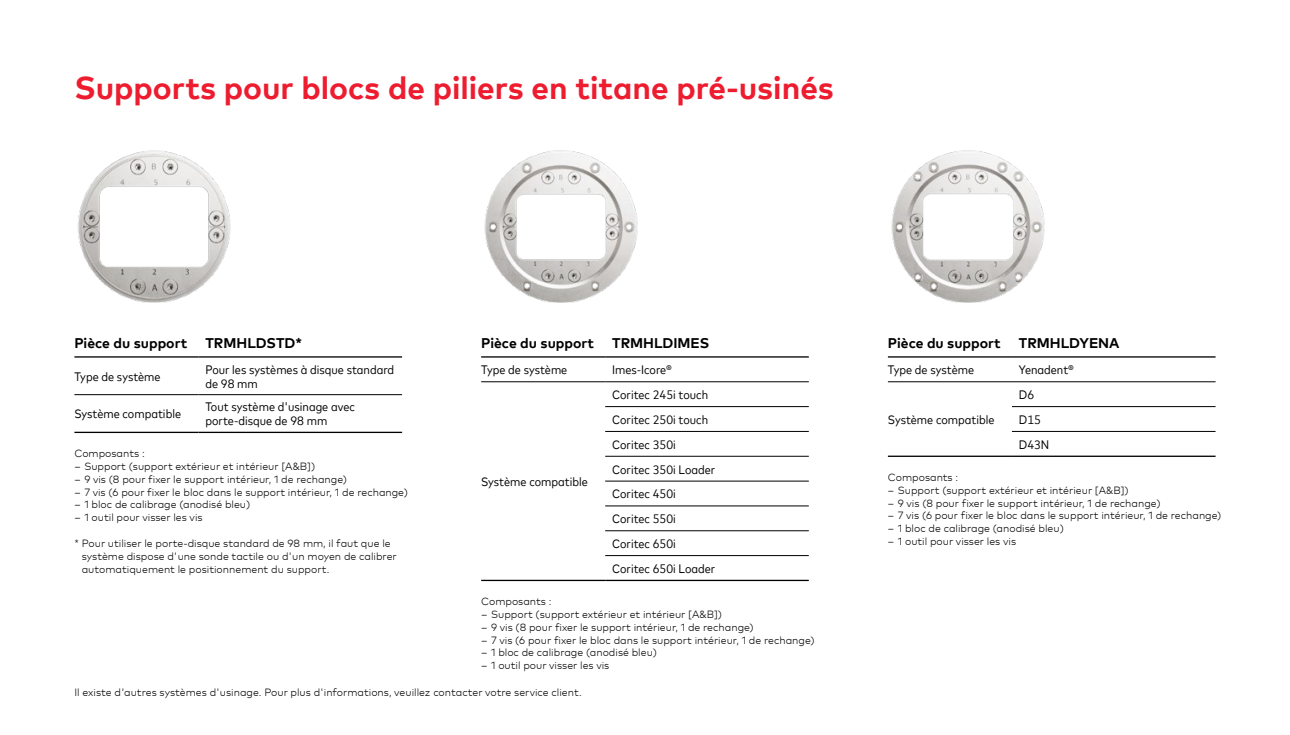
<style>
.page{position:relative;width:1290px;height:735px;background:#fff}
.page>*{position:absolute;margin:0;border:0;box-sizing:border-box;transform-origin:0 0}
.t1{font:700 31.5px "Mark Pro";color:#ed1c2f}
.t2{font:700 14px "Mark Pro";color:#000}
.t3{font:condensed 12.25px/24.8px "Mark Pro";color:#000}
.t4{font:300 10.5px/12.8px "Mark Pro";color:#000}
</style>
<div class="page">
<hr style="left:74px;top:394px;width:124px;height:1px;background:#000">
<hr style="left:198px;top:394px;width:204px;height:1px;background:#000">
<hr style="left:74px;top:356px;width:124px;height:1px;background:#000">
<hr style="left:198px;top:356px;width:204px;height:1px;background:#000">
<hr style="left:74px;top:431px;width:124px;height:2px;background:#000">
<hr style="left:198px;top:431px;width:204px;height:2px;background:#000">
<hr style="left:481px;top:381px;width:124px;height:1px;background:#000">
<hr style="left:605px;top:381px;width:204px;height:1px;background:#000">
<hr style="left:605px;top:406px;width:204px;height:1px;background:#000">
<hr style="left:605px;top:431px;width:204px;height:1px;background:#000">
<hr style="left:605px;top:455px;width:204px;height:1px;background:#000">
<hr style="left:605px;top:480px;width:204px;height:1px;background:#000">
<hr style="left:605px;top:505px;width:204px;height:1px;background:#000">
<hr style="left:605px;top:530px;width:204px;height:1px;background:#000">
<hr style="left:605px;top:555px;width:204px;height:1px;background:#000">
<hr style="left:481px;top:579px;width:124px;height:1px;background:#000">
<hr style="left:481px;top:356px;width:124px;height:1px;background:#000">
<hr style="left:605px;top:356px;width:204px;height:1px;background:#000">
<hr style="left:605px;top:579px;width:204px;height:1px;background:#000">
<hr style="left:888px;top:381px;width:124px;height:1px;background:#000">
<hr style="left:1012px;top:381px;width:203px;height:1px;background:#000">
<hr style="left:1012px;top:406px;width:203px;height:1px;background:#000">
<hr style="left:1012px;top:431px;width:203px;height:1px;background:#000">
<hr style="left:888px;top:455px;width:124px;height:1px;background:#000">
<hr style="left:888px;top:356px;width:124px;height:1px;background:#000">
<hr style="left:1012px;top:356px;width:203px;height:1px;background:#000">
<hr style="left:1012px;top:455px;width:203px;height:1px;background:#000">
<img style="left:484px;top:150px;width:154px;height:153px">
<img style="left:77px;top:150px;width:154px;height:153px">
<img style="left:891px;top:150px;width:154px;height:153px">
<h1 class="t1" style="left:74px;top:64px;width:761px">Supports pour blocs de piliers en titane pré-usinés</h1>
<h2 class="t2" style="left:74px;top:332px;width:114px">Pièce du support</h2>
<h2 class="t2" style="left:205px;top:332px;width:98px">TRMHLDSTD*</h2>
<p class="t3" style="left:74px;top:363px;width:88px">Type de système</p>
<p class="t3" style="left:205px;top:361px;width:190px;line-height:14px">Pour les systèmes à disque standard de 98 mm</p>
<p class="t3" style="left:74px;top:400px;width:108px">Système compatible</p>
<p class="t3" style="left:205px;top:399px;width:151px;line-height:14px">Tout système d'usinage avec porte-disque de 98 mm</p>
<p class="t4" style="left:74px;top:446px;width:72px">Composants :</p>
<p class="t4" style="left:74px;top:458px;width:242px">– Support (support extérieur et intérieur [A&amp;B])</p>
<p class="t4" style="left:74px;top:471px;width:274px">– 9 vis (8 pour fixer le support intérieur, 1 de rechange)</p>
<p class="t4" style="left:74px;top:484px;width:335px">– 7 vis (6 pour fixer le bloc dans le support intérieur, 1 de rechange)</p>
<p class="t4" style="left:74px;top:497px;width:177px">– 1 bloc de calibrage (anodisé bleu)</p>
<p class="t4" style="left:74px;top:510px;width:130px">– 1 outil pour visser les vis</p>
<p class="t4" style="left:82px;top:535px;width:317px;text-indent:-7px">* Pour utiliser le porte-disque standard de 98 mm, il faut que le système dispose d'une sonde tactile ou d'un moyen de calibrer automatiquement le positionnement du support.</p>
<h2 class="t2" style="left:481px;top:332px;width:114px">Pièce du support</h2>
<h2 class="t2" style="left:612px;top:332px;width:99px">TRMHLDIMES</h2>
<p class="t3" style="left:481px;top:356px;width:88px">Type de système</p>
<p class="t3" style="left:612px;top:356px;width:61px">Imes-Icore®</p>
<p class="t3" style="left:481px;top:468px;width:108px">Système compatible</p>
<p class="t3" style="left:612px;top:381px;width:105px">Coritec 245i touch<br>Coritec 250i touch<br>Coritec 350i<br>Coritec 350i Loader<br>Coritec 450i<br>Coritec 550i<br>Coritec 650i<br>Coritec 650i Loader</p>
<p class="t4" style="left:481px;top:593px;width:72px">Composants :</p>
<p class="t4" style="left:481px;top:606px;width:242px">– Support (support extérieur et intérieur [A&amp;B])</p>
<p class="t4" style="left:481px;top:619px;width:274px">– 9 vis (8 pour fixer le support intérieur, 1 de rechange)</p>
<p class="t4" style="left:481px;top:632px;width:335px">– 7 vis (6 pour fixer le bloc dans le support intérieur, 1 de rechange)</p>
<p class="t4" style="left:481px;top:645px;width:177px">– 1 bloc de calibrage (anodisé bleu)</p>
<p class="t4" style="left:481px;top:658px;width:130px">– 1 outil pour visser les vis</p>
<p class="t4" style="left:74px;top:684px;width:509px">Il existe d'autres systèmes d'usinage. Pour plus d'informations, veuillez contacter votre service client.</p>
<h2 class="t2" style="left:888px;top:332px;width:114px">Pièce du support</h2>
<h2 class="t2" style="left:1019px;top:332px;width:102px">TRMHLDYENA</h2>
<p class="t3" style="left:888px;top:356px;width:88px">Type de système</p>
<p class="t3" style="left:1019px;top:356px;width:57px">Yenadent®</p>
<p class="t3" style="left:888px;top:406px;width:108px">Système compatible</p>
<p class="t3" style="left:1019px;top:381px;width:32px">D6<br>D15<br>D43N</p>
<p class="t4" style="left:888px;top:469px;width:72px">Composants :</p>
<p class="t4" style="left:888px;top:482px;width:242px">– Support (support extérieur et intérieur [A&amp;B])</p>
<p class="t4" style="left:888px;top:495px;width:274px">– 9 vis (8 pour fixer le support intérieur, 1 de rechange)</p>
<p class="t4" style="left:888px;top:508px;width:335px">– 7 vis (6 pour fixer le bloc dans le support intérieur, 1 de rechange)</p>
<p class="t4" style="left:888px;top:521px;width:177px">– 1 bloc de calibrage (anodisé bleu)</p>
<p class="t4" style="left:888px;top:534px;width:130px">– 1 outil pour visser les vis</p>
</div>
